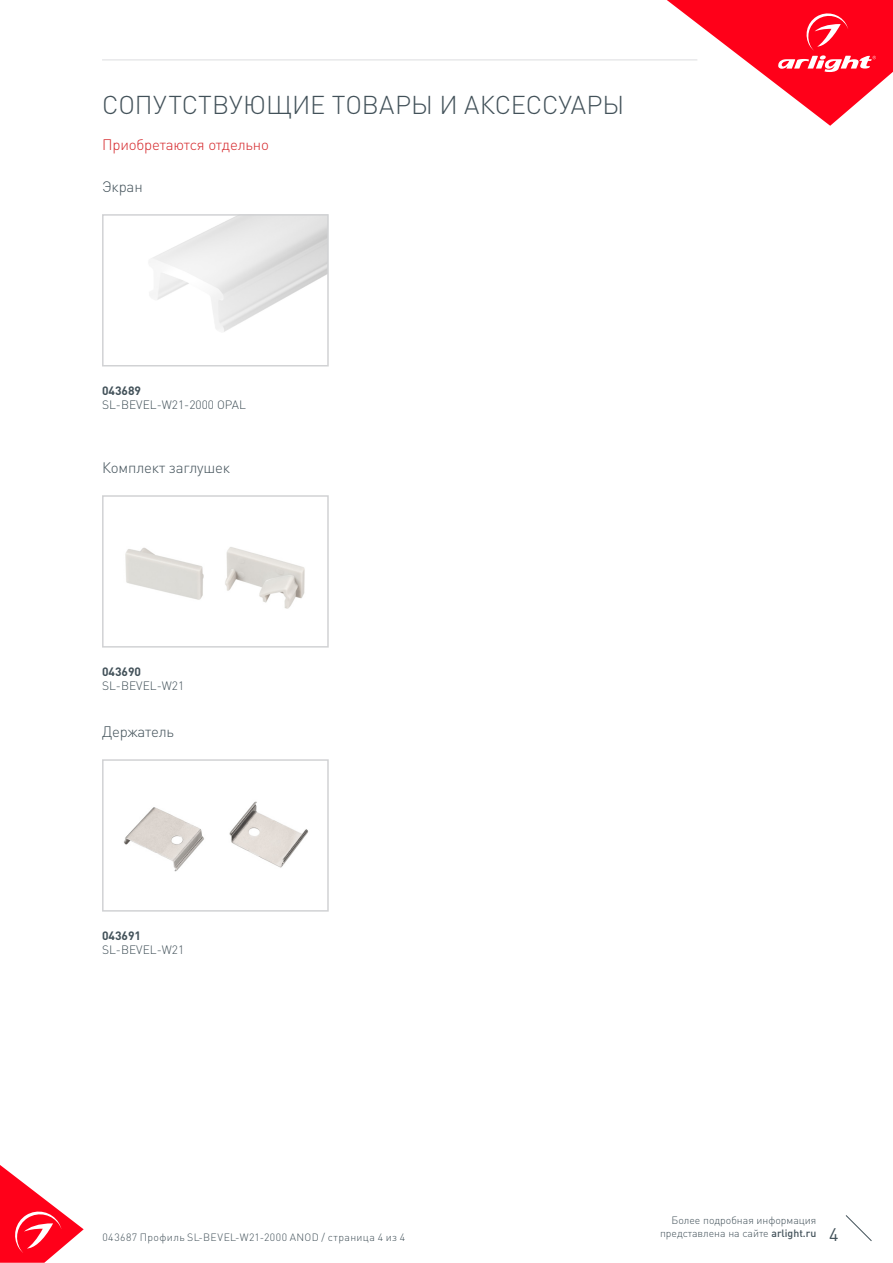
<style>
.page{position:relative;width:893px;height:1263px;background:#fff}
.page>*{position:absolute;margin:0;border:0;box-sizing:border-box;transform-origin:0 0}
.t1{font:300 25.5px "DIN Pro";color:#425159}
.t2{font:18px "DIN Pro";color:#425159}
.t3{font:300 15px "DIN Pro";letter-spacing:-.01em;color:#425159}
.t4{font:300 15px "DIN Pro";letter-spacing:-.01em;color:#d5262a}
.t5{font:300 12px/14.4px "DIN Pro";color:#425159}
.t6{font:300 10.5px "DIN Pro";color:#425159}
.t7{font:300 10.5px "DIN Pro";letter-spacing:.04em;color:#425159}
.s1{font-weight:700}
.s2{font-weight:500}
</style>
<div class="page">
<svg style="left:0;top:1165px;width:84px;height:98px"></svg>
<svg style="left:845px;top:1215px;width:27px;height:26px"></svg>
<svg style="left:667px;top:0;width:226px;height:126px"></svg>
<hr style="left:102px;top:60px;width:595px;height:1px;background:#dcdddf">
<img style="left:149px;top:217px;width:177px;height:115px">
<div style="left:102px;top:214px;width:227px;height:152px;border:2px solid #d1d2d4"></div>
<img style="left:125px;top:547px;width:180px;height:62px">
<div style="left:102px;top:495px;width:227px;height:153px;border:2px solid #d1d2d4"></div>
<img style="left:124px;top:801px;width:185px;height:71px">
<div style="left:102px;top:759px;width:227px;height:153px;border:2px solid #d1d2d4"></div>
<p class="t1" style="left:102px;top:87px;width:524px">СОПУТСТВУЮЩИЕ ТОВАРЫ И АКСЕССУАРЫ</p>
<p class="t4" style="left:102px;top:134px;width:168px">Приобретаются отдельно</p>
<p class="t3" style="left:102px;top:177px;width:42px">Экран</p>
<p class="t5" style="left:102px;top:383px;width:145px"><span class="s1">043689<br></span>SL-BEVEL-W21-2000 OPAL</p>
<p class="t3" style="left:102px;top:458px;width:130px">Комплект заглушек</p>
<p class="t5" style="left:102px;top:664px;width:84px"><span class="s1">043690<br></span>SL-BEVEL-W21</p>
<p class="t3" style="left:102px;top:722px;width:73px">Держатель</p>
<p class="t5" style="left:102px;top:928px;width:84px"><span class="s1">043691<br></span>SL-BEVEL-W21</p>
<p class="t6" style="left:672px;top:1213px;width:146px">Более подробная информация</p>
<p class="t6" style="left:660px;top:1226px;width:158px">представлена на сайте <span class="s2">arlight.ru</span></p>
<p class="t7" style="left:102px;top:1230px;width:304px">043687 Профиль SL-BEVEL-W21-2000 ANOD / страница 4 из 4</p>
<h2 class="t2" style="left:829px;top:1222px;width:11px">4</h2>
</div>
